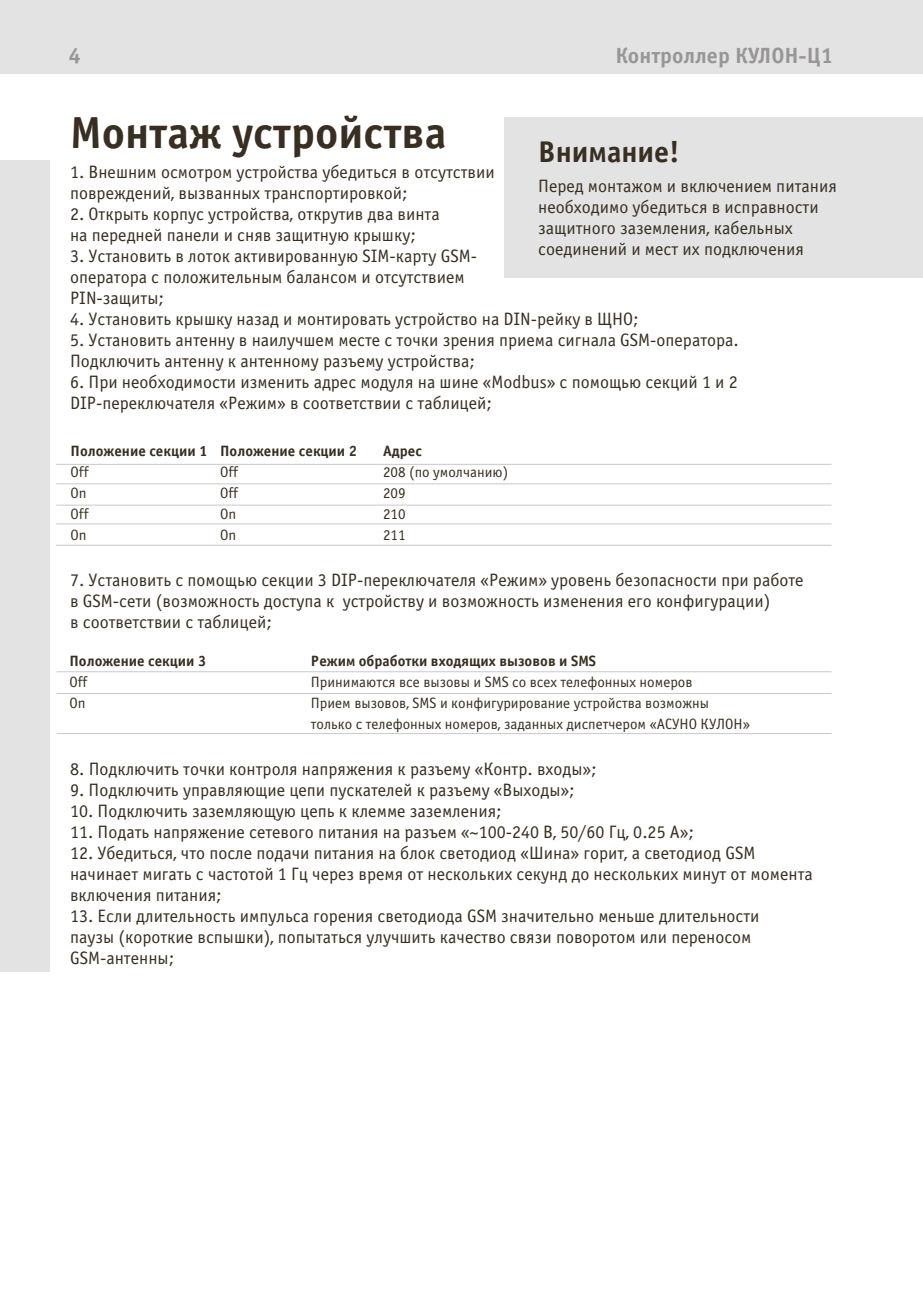
<style>
.page{position:relative;width:923px;height:1293px;background:#fff}
.page>*{position:absolute;margin:0;border:0;box-sizing:border-box;transform-origin:0 0}
.t1{font:700 45px "Officina Sans C";color:#382f22}
.t2{font:700 30px "Officina Sans C";color:#382f22}
.t3{font:700 22.05px "Officina Sans C";color:#989696}
.t4{font:18px/21px "Officina Sans C";color:#382f22}
.t5{font:15px/21px "Officina Sans C";color:#382f22}
.t6{font:700 15px "Officina Sans C";color:#382f22}
</style>
<div class="page">
<div style="left:505px;top:117px;width:418px;height:160px;background:#e3e3e3"></div>
<div style="left:0;top:161px;width:50px;height:810px;background:#e3e3e3"></div>
<hr style="left:56px;top:464px;width:775px;height:1px;background:#c9c9c9">
<hr style="left:56px;top:483px;width:775px;height:1px;background:#c9c9c9">
<hr style="left:56px;top:505px;width:775px;height:1px;background:#c9c9c9">
<hr style="left:56px;top:523px;width:775px;height:1px;background:#c9c9c9">
<hr style="left:56px;top:545px;width:775px;height:1px;background:#c9c9c9">
<hr style="left:57px;top:671px;width:774px;height:1px;background:#c9c9c9">
<hr style="left:57px;top:693px;width:774px;height:1px;background:#c9c9c9">
<hr style="left:57px;top:733px;width:774px;height:1px;background:#c9c9c9">
<div style="left:0;top:0;width:923px;height:73px;background:#e3e3e3"></div>
<p class="t3" style="left:68px;top:43px;width:14px">4</p>
<p class="t3" style="left:615px;top:43px;width:219px">Контроллер КУЛОН-Ц1</p>
<h1 class="t1" style="left:70px;top:107px;width:378px">Монтаж устройства</h1>
<p class="t4" style="left:70px;top:162px;width:426px">1. Внешним осмотром устройства убедиться в отсутствии повреждений, вызванных транспортировкой;</p>
<p class="t4" style="left:70px;top:204px;width:371px">2. Открыть корпус устройства, открутив два винта на передней панели и сняв защитную крышку;</p>
<p class="t4" style="left:70px;top:246px;width:408px">3. Установить в лоток активированную SIM-карту GSM&shy;оператора с положительным балансом и отсутствием<br>PIN-защиты;</p>
<p class="t4" style="left:70px;top:309px;width:570px">4. Установить крышку назад и монтировать устройство на DIN-рейку в ЩНО;</p>
<p class="t4" style="left:70px;top:330px;width:670px">5. Установить антенну в наилучшем месте с точки зрения приема сигнала GSM-оператора.<br>Подключить антенну к антенному разъему устройства;</p>
<p class="t4" style="left:70px;top:372px;width:669px">6. При необходимости изменить адрес модуля на шине «Modbus» с помощью секций 1 и 2<br>DIP-переключателя «Режим» в соответствии с таблицей;</p>
<h2 class="t2" style="left:538px;top:135px;width:143px">Внимание!</h2>
<p class="t4" style="left:538px;top:176px;width:300px">Перед монтажом и включением питания необходимо убедиться в исправности защитного заземления, кабельных соединений и мест их подключения</p>
<p class="t6" style="left:71px;top:442px;width:138px">Положение секции 1</p>
<p class="t5" style="left:71px;top:462px;width:20px">Off<br>On<br>Off<br>On</p>
<p class="t6" style="left:220px;top:442px;width:138px">Положение секции 2</p>
<p class="t5" style="left:220px;top:462px;width:20px">Off<br>Off<br>On<br>On</p>
<p class="t6" style="left:383px;top:442px;width:40px">Адрес</p>
<p class="t5" style="left:383px;top:462px;width:127px">208 (по умолчанию)<br>209<br>210<br>211</p>
<p class="t4" style="left:70px;top:570px;width:735px">7. Установить с помощью секции 3 DIP-переключателя «Режим» уровень безопасности при работе в GSM-сети (возможность доступа к устройству и возможность изменения его конфигурации)<br>в соответствии с таблицей;</p>
<p class="t6" style="left:69px;top:652px;width:138px">Положение секции 3</p>
<p class="t5" style="left:69px;top:671px;width:20px">Off<br>On</p>
<p class="t6" style="left:311px;top:652px;width:287px">Режим обработки входящих вызовов и SMS</p>
<p class="t5" style="left:311px;top:671px;width:440px">Принимаются все вызовы и SMS со всех телефонных номеров<br>Прием вызовов, SMS и конфигурирование устройства возможны только с телефонных номеров, заданных диспетчером «АСУНО КУЛОН»</p>
<p class="t4" style="left:70px;top:759px;width:528px">8. Подключить точки контроля напряжения к разъему «Контр. входы»;</p>
<p class="t4" style="left:70px;top:780px;width:506px">9. Подключить управляющие цепи пускателей к разъему «Выходы»;</p>
<p class="t4" style="left:70px;top:801px;width:433px">10. Подключить заземляющую цепь к клемме заземления;</p>
<p class="t4" style="left:70px;top:822px;width:625px">11. Подать напряжение сетевого питания на разъем «~100-240 В, 50/60 Гц, 0.25 А»;</p>
<p class="t4" style="left:70px;top:843px;width:744px">12. Убедиться, что после подачи питания на блок светодиод «Шина» горит, а светодиод GSM начинает мигать с частотой 1 Гц через время от нескольких секунд до нескольких минут от момента включения питания;</p>
<p class="t4" style="left:70px;top:906px;width:691px">13. Если длительность импульса горения светодиода GSM значительно меньше длительности паузы (короткие вспышки), попытаться улучшить качество связи поворотом или переносом<br>GSM-антенны;</p>
</div>
